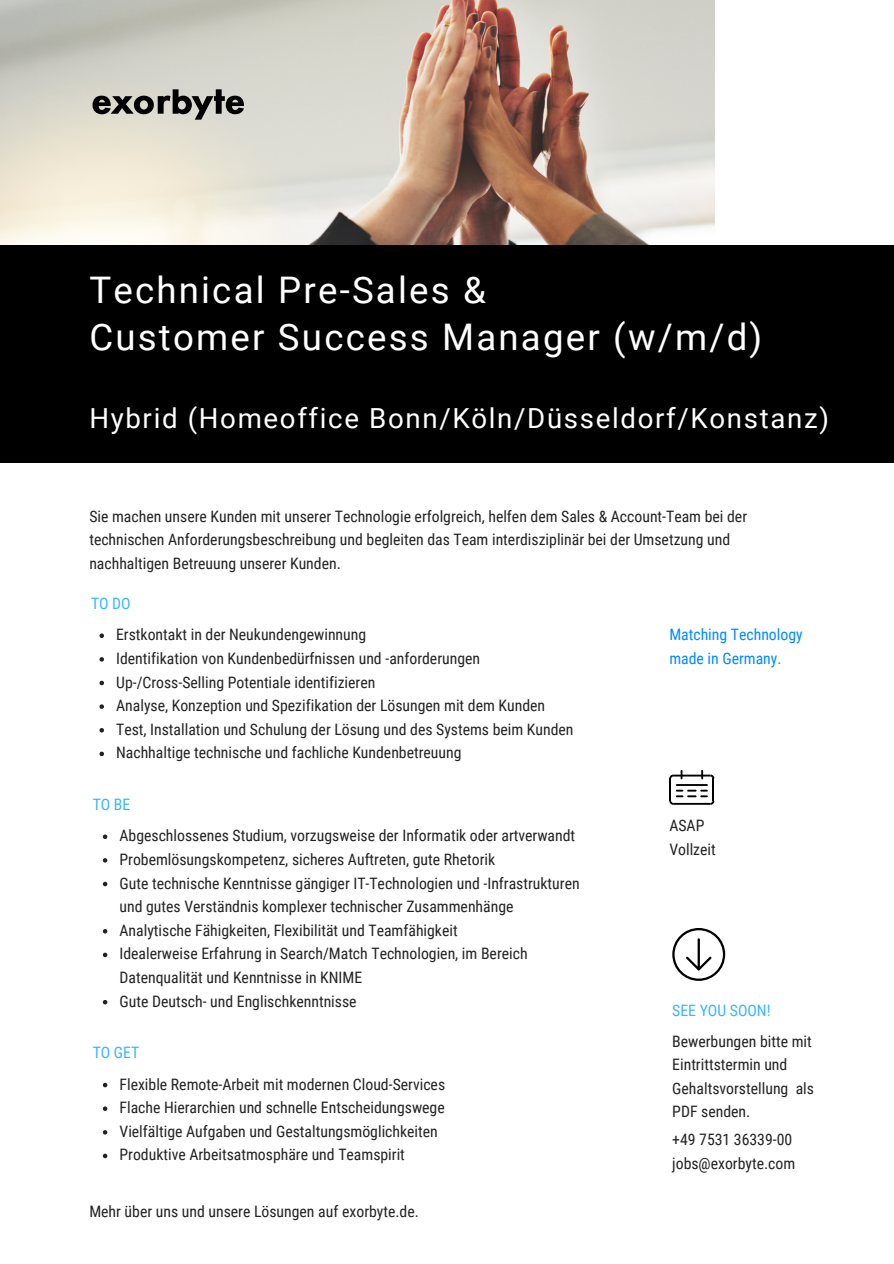
<style>
.page{position:relative;width:894px;height:1264px;background:#fff}
.page>*{position:absolute;margin:0;border:0;box-sizing:border-box;transform-origin:0 0}
.t1{font:36.6px "Roboto";letter-spacing:.06em;color:#fff}
.t2{font:27.6px "Roboto";letter-spacing:.06em;color:#fff}
.t3{font:15.75px/23.7px "Roboto Condensed";color:#222}
.t4{font:15.75px/23.7px "Roboto Condensed";color:#008bff}
.t5{font:15.75px "Roboto Condensed";color:#38b6ff}
</style>
<div class="page">
<img style="left:0;top:0;width:714px;height:245px">
<div style="left:0;top:245px;width:893px;height:218px;background:#000"></div>
<svg style="left:672px;top:928px;width:53px;height:52px"></svg>
<svg style="left:92px;top:89px;width:152px;height:31px;background:#898882"></svg>
<hr style="left:669px;top:778px;width:2px;height:23px;background:#000">
<hr style="left:712px;top:778px;width:2px;height:23px;background:#000">
<svg style="left:669px;top:770px;width:45px;height:9px"></svg>
<hr style="left:675px;top:784px;width:32px;height:2px;background:#000">
<svg style="left:669px;top:789px;width:45px;height:15px"></svg>
<svg style="left:99px;top:633px;width:5px;height:5px"></svg>
<svg style="left:99px;top:657px;width:5px;height:4px"></svg>
<svg style="left:99px;top:680px;width:5px;height:5px"></svg>
<svg style="left:99px;top:704px;width:5px;height:5px"></svg>
<svg style="left:99px;top:728px;width:5px;height:4px"></svg>
<svg style="left:99px;top:751px;width:5px;height:5px"></svg>
<svg style="left:103px;top:834px;width:4px;height:5px"></svg>
<svg style="left:103px;top:858px;width:4px;height:4px"></svg>
<svg style="left:103px;top:881px;width:4px;height:5px"></svg>
<svg style="left:103px;top:929px;width:4px;height:4px"></svg>
<svg style="left:103px;top:952px;width:4px;height:5px"></svg>
<svg style="left:103px;top:1000px;width:4px;height:4px"></svg>
<svg style="left:103px;top:1082px;width:4px;height:5px"></svg>
<svg style="left:103px;top:1106px;width:4px;height:4px"></svg>
<svg style="left:103px;top:1130px;width:4px;height:4px"></svg>
<svg style="left:103px;top:1153px;width:4px;height:5px"></svg>
<p class="t1" style="left:89px;top:269px;width:398px">Technical Pre-Sales &amp;</p>
<p class="t1" style="left:89px;top:316px;width:674px">Customer Success Manager (w/m/d)</p>
<p class="t2" style="left:89px;top:402px;width:741px">Hybrid (Homeoffice Bonn/Köln/Düsseldorf/Konstanz)</p>
<p class="t3" style="left:89px;top:504px;width:659px">Sie machen unsere Kunden mit unserer Technologie erfolgreich, helfen dem Sales &amp; Account-Team bei der technischen Anforderungsbeschreibung und begleiten das Team interdisziplinär bei der Umsetzung und nachhaltigen Betreuung unserer Kunden.</p>
<p class="t5" style="left:91px;top:595px;width:41px">TO DO</p>
<p class="t3" style="left:116px;top:623px;width:251px">Erstkontakt in der Neukundengewinnung</p>
<p class="t3" style="left:116px;top:646px;width:365px">Identifikation von Kundenbedürfnissen und -anforderungen</p>
<p class="t3" style="left:116px;top:670px;width:260px">Up-/Cross-Selling Potentiale identifizieren</p>
<p class="t3" style="left:116px;top:694px;width:430px">Analyse, Konzeption und Spezifikation der Lösungen mit dem Kunden</p>
<p class="t3" style="left:116px;top:717px;width:459px">Test, Installation und Schulung der Lösung und des Systems beim Kunden</p>
<p class="t3" style="left:116px;top:741px;width:347px">Nachhaltige technische und fachliche Kundenbetreuung</p>
<p class="t5" style="left:93px;top:795px;width:39px">TO BE</p>
<p class="t3" style="left:119px;top:824px;width:457px">Abgeschlossenes Studium, vorzugsweise der Informatik oder artverwandt</p>
<p class="t3" style="left:119px;top:847px;width:377px">Probemlösungskompetenz, sicheres Auftreten, gute Rhetorik</p>
<p class="t3" style="left:119px;top:871px;width:461px">Gute technische Kenntnisse gängiger IT-Technologien und -Infrastrukturen und gutes Verständnis komplexer technischer Zusammenhänge</p>
<p class="t3" style="left:119px;top:918px;width:339px">Analytische Fähigkeiten, Flexibilität und Teamfähigkeit</p>
<p class="t3" style="left:119px;top:942px;width:409px">Idealerweise Erfahrung in Search/Match Technologien, im Bereich<br>Datenqualität und Kenntnisse in KNIME</p>
<p class="t3" style="left:119px;top:989px;width:238px">Gute Deutsch- und Englischkenntnisse</p>
<p class="t5" style="left:93px;top:1043px;width:48px">TO GET</p>
<p class="t3" style="left:119px;top:1072px;width:327px">Flexible Remote-Arbeit mit modernen Cloud-Services</p>
<p class="t3" style="left:119px;top:1095px;width:326px">Flache Hierarchien und schnelle Entscheidungswege</p>
<p class="t3" style="left:119px;top:1119px;width:320px">Vielfältige Aufgaben und Gestaltungsmöglichkeiten</p>
<p class="t3" style="left:119px;top:1143px;width:287px">Produktive Arbeitsatmosphäre und Teamspirit</p>
<p class="t3" style="left:89px;top:1199px;width:331px">Mehr über uns und unsere Lösungen auf exorbyte.de.</p>
<p class="t4" style="left:669px;top:623px;width:135px">Matching Technology made in Germany.</p>
<p class="t3" style="left:669px;top:814px;width:37px">ASAP</p>
<p class="t3" style="left:669px;top:837px;width:48px">Vollzeit</p>
<p class="t5" style="left:672px;top:1001px;width:100px">SEE YOU SOON!</p>
<p class="t3" style="left:672px;top:1029px;width:143px">Bewerbungen bitte mit<br>Eintrittstermin und<br>Gehaltsvorstellung als<br>PDF senden.</p>
<p class="t3" style="left:672px;top:1127px;width:121px">+49 7531 36339-00</p>
<p class="t3" style="left:672px;top:1151px;width:124px">jobs@exorbyte.com</p>
</div>
